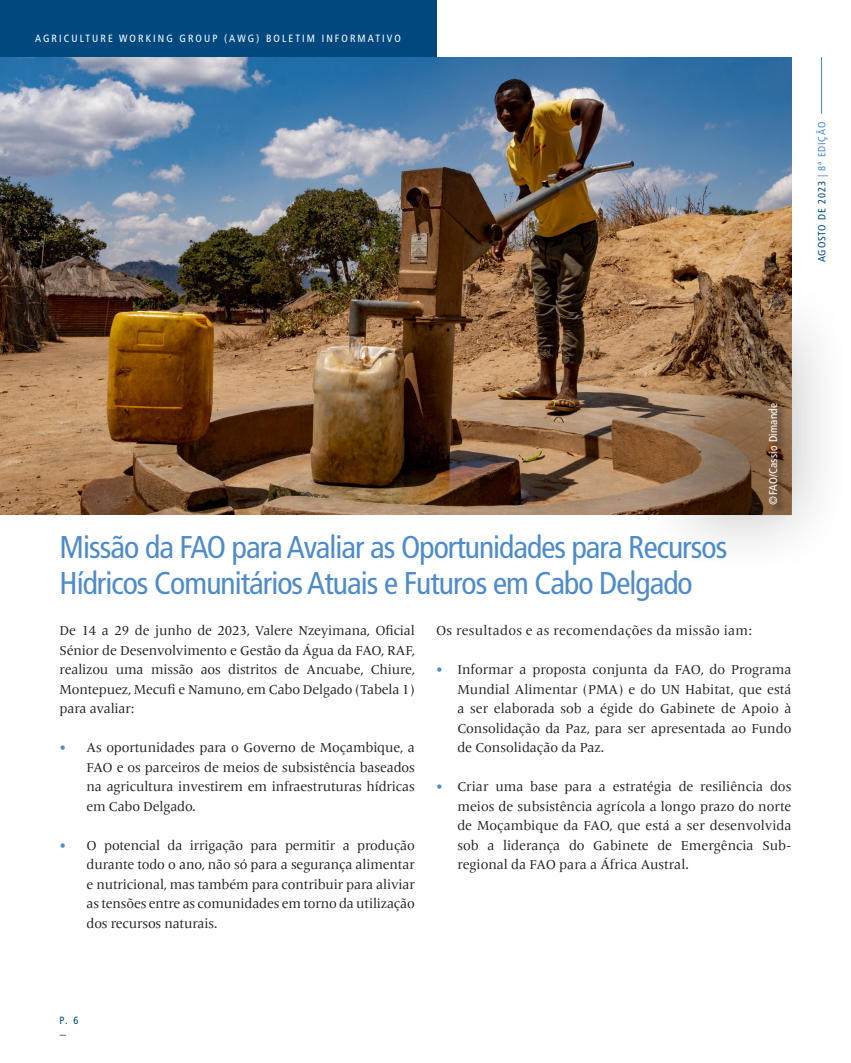
<style>
.page{position:relative;width:851px;height:1063px;background:#fff}
.page>*{position:absolute;margin:0;border:0;box-sizing:border-box;transform-origin:0 0}
.t1{font:condensed 31.5px/36px "Frutiger LT Pro";letter-spacing:-.03em;color:#4e8bca}
.Testo_corrente{font:13.5px/19.5px "Frutiger Serif LT Pro";letter-spacing:-.01em;color:#231f20;text-align:justify}
.Testo_corrente-2{font:13.5px "Frutiger Serif LT Pro";letter-spacing:.02em;color:#231f20}
.t2{font:condensed 11.25px "Frutiger LT Pro";letter-spacing:.02em;color:#fff}
.t3{font:condensed 10.5px "Frutiger LT Pro";letter-spacing:.2em;color:#fff}
.t4{font:condensed 10.5px "Frutiger LT Pro";letter-spacing:.08em;color:#00497f}
.s1{color:#4e8bca}
</style>
<div class="page">
<div style="left:0;top:0;width:436px;height:77px;background:#00497f"></div>
<hr style="left:821px;top:57px;width:1px;height:57px;background:#4e8bca">
<img style="left:0;top:57px;width:791px;height:457px">
<svg style="left:635px;top:273px;width:185px;height:270px"></svg>
<svg style="left:694px;top:330px;width:97px;height:185px;background:#77593e"></svg>
<div style="left:769px;top:404px;width:17px;height:110px;background:#231f20;opacity:.75"></div>
<p class="t3" style="left:35px;top:32px;width:367px">AGRICULTURE WORKING GROUP (AWG) BOLETIM INFORMATIVO</p>
<p class="t4" style="left:815px;top:262px;width:142px;rotate:-90deg">AGOSTO DE 2023 <span class="s1">| 8ª EDIÇÃO</span></p>
<h1 class="t1" style="left:60px;top:529px;width:669px">Missão da FAO para Avaliar as Oportunidades para Recursos<br>Hídricos Comunitários Atuais e Futuros em Cabo Delgado</h1>
<p class="t2" style="left:766px;top:505px;width:103px;rotate:-90deg">©FAO/Cassio Dimande</p>
<p class="Testo_corrente" style="left:60px;top:621px;width:357px">De 14 a 29 de junho de 2023, Valere Nzeyimana, Oficial Sénior de Desenvolvimento e Gestão da Água da FAO, RAF, realizou uma missão aos distritos de Ancuabe, Chiure, Montepuez, Mecufi e Namuno, em Cabo Delgado (Tabela 1) para avaliar:</p>
<p class="Testo_corrente" style="left:87px;top:738px;width:330px;text-indent:-27px"><span class="s1">•</span> As oportunidades para o Governo de Moçambique, a FAO e os parceiros de meios de subsistência baseados na agricultura investirem em infraestruturas hídricas em Cabo Delgado.</p>
<p class="Testo_corrente" style="left:87px;top:836px;width:330px;text-indent:-27px"><span class="s1">•</span> O potencial da irrigação para permitir a produção durante todo o ano, não só para a segurança alimentar e nutricional, mas também para contribuir para aliviar as tensões entre as comunidades em torno da utilização dos recursos naturais.</p>
<p class="Testo_corrente-2" style="left:436px;top:623px;width:317px">Os resultados e as recomendações da missão iam:</p>
<p class="Testo_corrente" style="left:457px;top:660px;width:335px;text-indent:-21px"><span class="s1">•</span> Informar a proposta conjunta da FAO, do Programa Mundial Alimentar (PMA) e do UN Habitat, que está a ser elaborada sob a égide do Gabinete de Apoio à Consolidação da Paz, para ser apresentada ao Fundo de Consolidação da Paz.</p>
<p class="Testo_corrente" style="left:457px;top:777px;width:335px;text-indent:-21px"><span class="s1">•</span> Criar uma base para a estratégia de resiliência dos meios de subsistência agrícola a longo prazo do norte de Moçambique da FAO, que está a ser desenvolvida sob a liderança do Gabinete de Emergência Sub&shy;regional da FAO para a África Austral.</p>
<p class="t4" style="left:60px;top:1014px;width:21px">P. 6</p>
</div>
